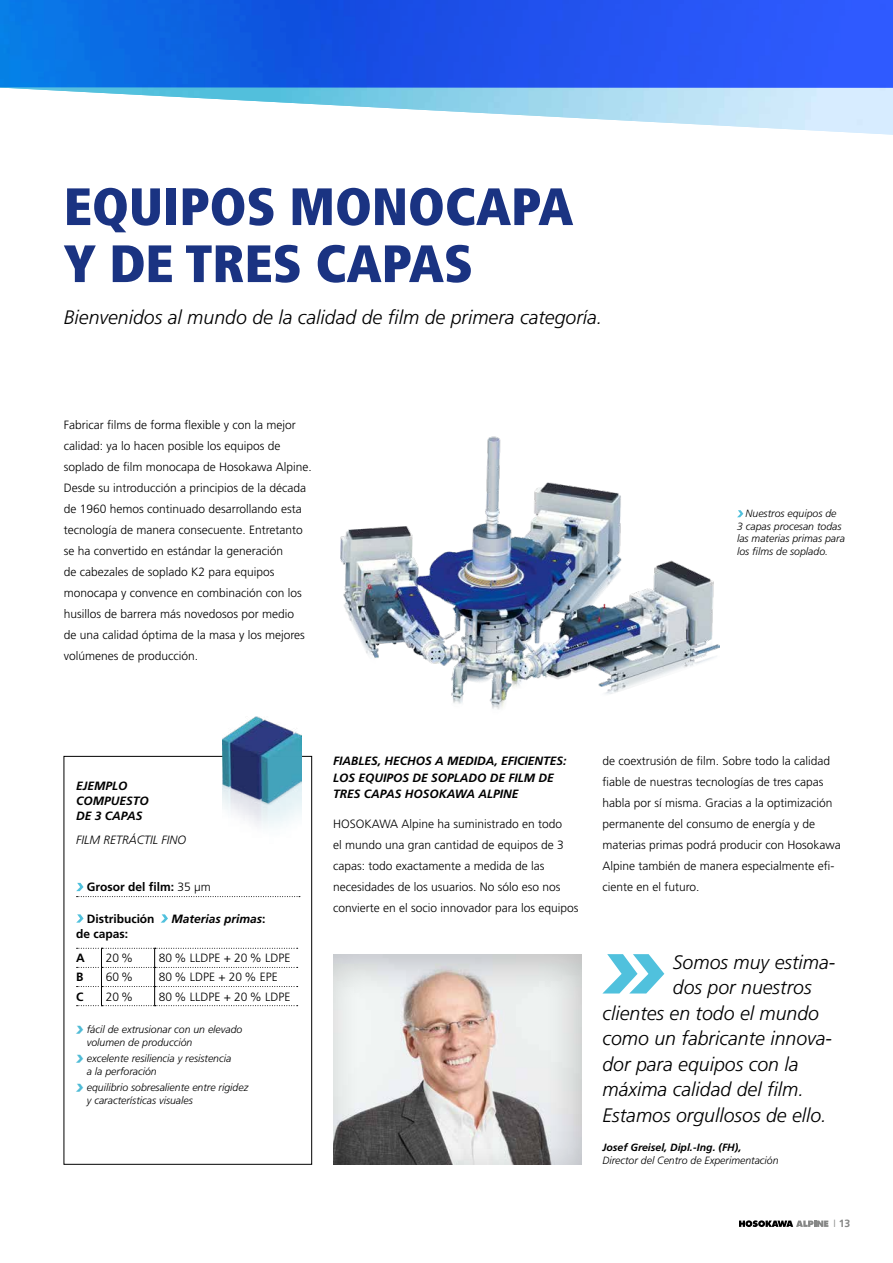
<style>
.page{position:relative;width:893px;height:1263px;background:#fff}
.page>*{position:absolute;margin:0;border:0;box-sizing:border-box;transform-origin:0 0}
.t1{font:900 condensed 52.5px/57px "Frutiger LT Std";color:#1a3382}
.t2{font:italic 300 19.5px "Frutiger LT Std";color:#000}
.t3{font:300 12px/21px "Frutiger LT Std";color:#000}
.t4{font:italic 700 12px/15px "Frutiger LT Std";color:#000}
.t5{font:700 12px/15px "Frutiger LT Std";color:#000}
.t6{font:italic 300 12px "Frutiger LT Std";color:#000}
.t7{font:italic 300 10.5px/12.6px "Frutiger LT Std";color:#000}
.t8{font:italic 700 10.5px "Frutiger LT Std";color:#000}
.t9{font:700 10.5px "Frutiger LT Std";color:#868786}
.s1{font-weight:300}
.s2{font-style:normal}
.s3{font-weight:900;font-size:19.5px;color:#4fbbd6}
</style>
<div class="page">
<div style="left:332px;top:954px;width:251px;height:213px;background:#000;opacity:.2"></div>
<img style="left:341px;top:436px;width:378px;height:274px">
<img style="left:0;top:0;width:893px;height:135px">
<div style="left:64px;top:756px;width:248px;height:408px;border:1px solid #000"></div>
<svg style="left:739px;top:1220px;width:89px;height:7px"></svg>
<svg style="left:603px;top:954px;width:61px;height:39px"></svg>
<svg style="left:737px;top:510px;width:6px;height:7px"></svg>
<img style="left:222px;top:716px;width:79px;height:111px">
<svg style="left:76px;top:883px;width:224px;height:14px"></svg>
<svg style="left:77px;top:948px;width:221px;height:58px"></svg>
<svg style="left:76px;top:914px;width:8px;height:9px"></svg>
<svg style="left:161px;top:914px;width:7px;height:9px"></svg>
<h1 class="t1" style="left:64px;top:178px;width:511px">EQUIPOS MONOCAPA<br>Y DE TRES CAPAS</h1>
<h2 class="t2" style="left:64px;top:306px;width:540px">Bienvenidos al mundo de la calidad de film de primera categoría.</h2>
<p class="t3" style="left:64px;top:415px;width:250px">Fabricar films de forma flexible y con la mejor calidad: ya lo hacen posible los equipos de soplado de film monocapa de Hosokawa Alpine.<br>Desde su introducción a principios de la década de 1960 hemos continuado desarrollando esta tecnología de manera consecuente. Entretanto se ha convertido en estándar la generación<br>de cabezales de soplado K2 para equipos monocapa y convence en combinación con los husillos de barrera más novedosos por medio<br>de una calidad óptima de la masa y los mejores volúmenes de producción.</p>
<p class="t7" style="left:737px;top:507px;width:109px;text-indent:8px">Nuestros equipos de<br>3 capas procesan todas las materias primas para los films de soplado.</p>
<p class="t4" style="left:76px;top:778px;width:74px">EJEMPLO<br>COMPUESTO<br>DE 3 CAPAS</p>
<p class="t6" style="left:76px;top:832px;width:111px">FILM RETRÁCTIL FINO</p>
<p class="t5" style="left:87px;top:879px;width:125px">Grosor del film: <span class="s1">35 µm</span></p>
<p class="t5" style="left:76px;top:911px;width:80px;text-indent:11px">Distribución de capas:</p>
<p class="t4" style="left:171px;top:911px;width:96px">Materias primas<span class="s2">:</span></p>
<p class="t5" style="left:76px;top:951px;width:10px">A</p>
<p class="t3" style="left:106px;top:948px;width:29px">20 %</p>
<p class="t3" style="left:159px;top:948px;width:133px">80 % LLDPE + 20 % LDPE</p>
<p class="t5" style="left:76px;top:970px;width:9px">B</p>
<p class="t3" style="left:106px;top:967px;width:29px">60 %</p>
<p class="t3" style="left:159px;top:967px;width:120px">80 % LDPE + 20 % EPE</p>
<p class="t5" style="left:76px;top:989px;width:9px">C</p>
<p class="t3" style="left:106px;top:986px;width:29px">20 %</p>
<p class="t3" style="left:159px;top:986px;width:133px">80 % LLDPE + 20 % LDPE</p>
<p class="t7" style="left:87px;top:1023px;width:157px;text-indent:-11px"><span class="s3">›</span> fácil de extrusionar con un elevado volumen de producción</p>
<p class="t7" style="left:87px;top:1052px;width:146px;text-indent:-11px"><span class="s3">›</span> excelente resiliencia y resistencia a la perforación</p>
<p class="t7" style="left:87px;top:1081px;width:163px;text-indent:-11px"><span class="s3">›</span> equilibrio sobresaliente entre rigidez y características visuales</p>
<p class="t4" style="left:333px;top:753px;width:235px;line-height:16.5px">FIABLES, HECHOS A MEDIDA, EFICIENTES:<br>LOS EQUIPOS DE SOPLADO DE FILM DE<br>TRES CAPAS HOSOKAWA ALPINE</p>
<p class="t3" style="left:333px;top:814px;width:247px">HOSOKAWA Alpine ha suministrado en todo<br>el mundo una gran cantidad de equipos de 3 capas: todo exactamente a medida de las necesidades de los usuarios. No sólo eso nos convierte en el socio innovador para los equipos</p>
<p class="t3" style="left:602px;top:751px;width:240px">de coextrusión de film. Sobre todo la calidad fiable de nuestras tecnologías de tres capas habla por sí misma. Gracias a la optimización permanente del consumo de energía y de materias primas podrá producir con Hosokawa Alpine también de manera especialmente efi&shy;ciente en el futuro.</p>
<h2 class="t2" style="left:673px;top:951px;width:164px">Somos muy estima-</h2>
<h2 class="t2" style="left:673px;top:976px;width:140px">dos por nuestros</h2>
<h2 class="t2" style="left:602px;top:1002px;width:218px">clientes en todo el mundo</h2>
<h2 class="t2" style="left:602px;top:1027px;width:231px">como un fabricante innova-</h2>
<h2 class="t2" style="left:602px;top:1053px;width:198px">dor para equipos con la</h2>
<h2 class="t2" style="left:602px;top:1078px;width:203px">máxima calidad del film.</h2>
<h2 class="t2" style="left:602px;top:1104px;width:226px">Estamos orgullosos de ello.</h2>
<p class="t8" style="left:602px;top:1141px;width:140px">Josef Greisel, Dipl.-Ing. (FH),</p>
<p class="t7" style="left:602px;top:1154px;width:178px">Director del Centro de Experimentación</p>
<p class="t9" style="left:833px;top:1217px;width:18px"><span class="s1">I</span> 13</p>
</div>
